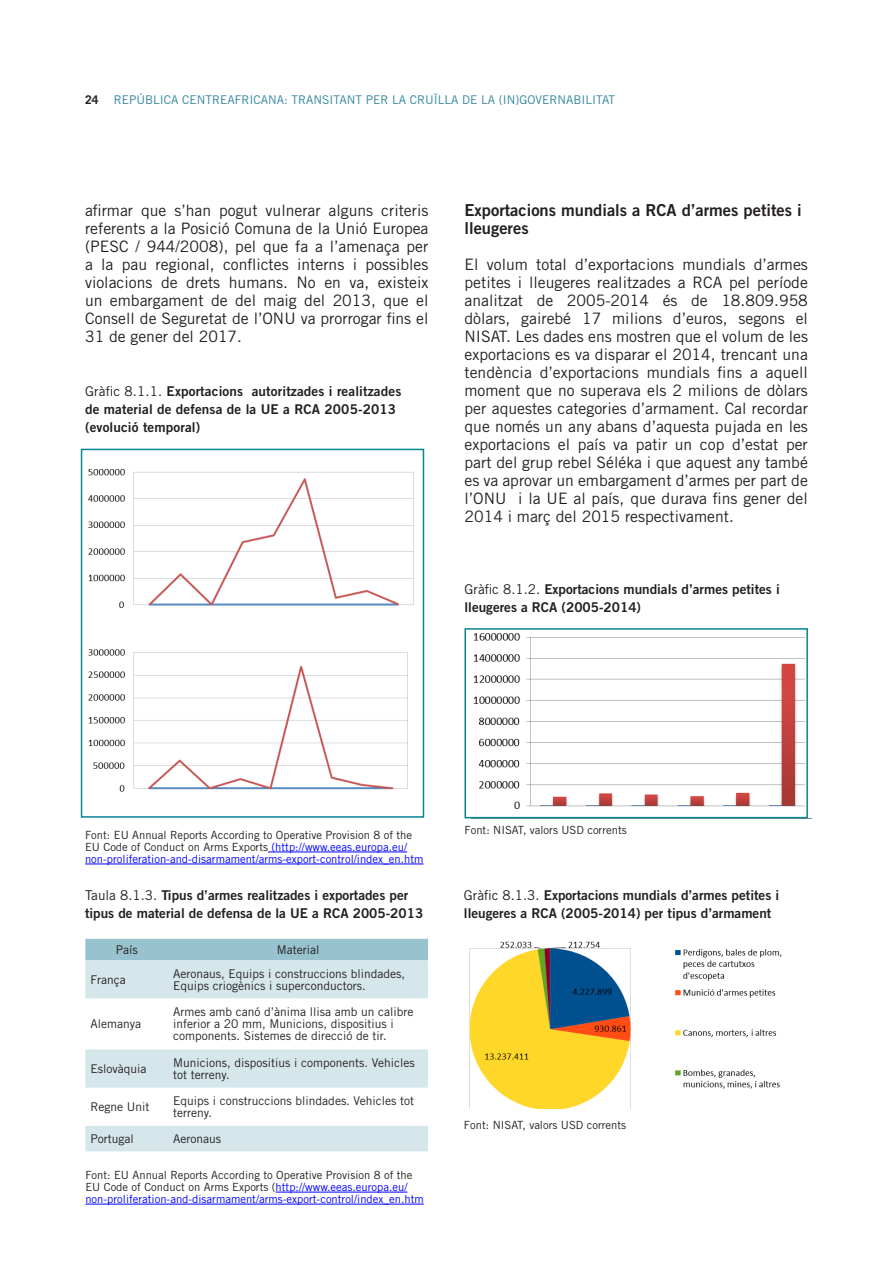
<style>
.page{position:relative;width:893px;height:1263px;background:#fff}
.page>*{position:absolute;margin:0;border:0;box-sizing:border-box;transform-origin:0 0}
.t1{font:16.5px/18px "Trade Gothic LT Std Bd 2";color:#231f20}
.t2{font:15.75px/18px "Trade Gothic LT Std";color:#231f20;text-align:justify}
.t3{font:13.5px/18px "Trade Gothic LT Std Bd 2";color:#231f20}
.t4{font:12px/12px "Trade Gothic LT Std";color:#231f20}
.t5{font:12px "Trade Gothic LT Std";color:#31849b}
.t6{font:700 12px "Trade Gothic LT Std";color:#231f20}
.t7{font:11.25px/12px "Trade Gothic LT Std";color:#00f}
.t8{font:11.25px "Trade Gothic LT Std";color:#231f20}
.s1{font-family:"Trade Gothic LT Std"}
.s2{color:#231f20}
</style>
<div class="page">
<hr style="left:268px;top:852px;width:139px;height:1px;background:#00f">
<hr style="left:85px;top:864px;width:338px;height:1px;background:#00f">
<img style="left:80px;top:628px;width:328px;height:182px">
<img style="left:80px;top:449px;width:345px;height:176px">
<div style="left:81px;top:449px;width:343px;height:369px;border:2px solid #068693"></div>
<div style="left:85px;top:939px;width:343px;height:21px;background:#98c2cd"></div>
<svg style="left:85px;top:960px;width:343px;height:191px;fill:#d6e7eb"></svg>
<hr style="left:276px;top:1192px;width:131px;height:1px;background:#00f">
<hr style="left:85px;top:1204px;width:339px;height:1px;background:#00f">
<img style="left:469px;top:941px;width:313px;height:168px">
<img style="left:474px;top:633px;width:337px;height:185px">
<div style="left:464px;top:628px;width:344px;height:190px;border:2px solid #068693"></div>
<p class="t6" style="left:85px;top:92px;width:15px">24</p>
<p class="t5" style="left:114px;top:92px;width:503px">REPÚBLICA CENTREAFRICANA: TRANSITANT PER LA CRUÏLLA DE LA (IN)GOVERNABILITAT</p>
<p class="t2" style="left:85px;top:201px;width:345px">afirmar que s’han pogut vulnerar alguns criteris referents a la Posició Comuna de la Unió Europea (PESC / 944/2008), pel que fa a l’amenaça per a la pau regional, conflictes interns i possibles violacions de drets humans. No en va, existeix un embargament de del maig del 2013, que el Consell de Seguretat de l’ONU va prorrogar fins el 31 de gener del 2017.</p>
<p class="t1" style="left:464px;top:201px;width:339px">Exportacions mundials a RCA d’armes petites i lleugeres</p>
<p class="t2" style="left:464px;top:255px;width:345px">El volum total d’exportacions mundials d’armes petites i lleugeres realitzades a RCA pel període analitzat de 2005-2014 és de 18.809.958 dòlars, gairebé 17 milions d’euros, segons el NISAT. Les dades ens mostren que el volum de les exportacions es va disparar el 2014, trencant una tendència d’exportacions mundials fins a aquell moment que no superava els 2 milions de dòlars per aquestes categories d’armament. Cal recordar que només un any abans d’aquesta pujada en les exportacions el país va patir un cop d’estat per part del grup rebel Séléka i que aquest any també es va aprovar un embargament d’armes per part de l’ONU i la UE al país, que durava fins gener del 2014 i març del 2015 respectivament.</p>
<p class="t3" style="left:85px;top:382px;width:318px"><span class="s1">Gràfic 8.1.1.</span> Exportacions autoritzades i realitzades de material de defensa de la UE a RCA 2005-2013 (evolució temporal)</p>
<p class="t3" style="left:464px;top:580px;width:317px"><span class="s1">Gràfic 8.1.2.</span> Exportacions mundials d’armes petites i lleugeres a RCA (2005-2014)</p>
<p class="t7" style="left:85px;top:829px;width:340px"><span class="s2">Font: EU Annual Reports According to Operative Provision 8 of the<br>EU Code of Conduct on Arms Exports</span> (http://www.eeas.europa.eu/ non-proliferation-and-disarmament/arms-export-control/index_en.htm</p>
<p class="t3" style="left:85px;top:886px;width:340px"><span class="s1">Taula 8.1.3.</span> Tipus d’armes realitzades i exportades per tipus de material de defensa de la UE a RCA 2005-2013</p>
<p class="t4" style="left:116px;top:943px;width:23px">País</p>
<p class="t4" style="left:277px;top:943px;width:44px">Material</p>
<p class="t4" style="left:91px;top:973px;width:37px">França</p>
<p class="t4" style="left:173px;top:967px;width:233px">Aeronaus, Equips i construccions blindades,<br>Equips criogènics i superconductors.</p>
<p class="t4" style="left:91px;top:1018px;width:52px">Alemanya</p>
<p class="t4" style="left:173px;top:1006px;width:242px">Armes amb canó d’ànima llisa amb un calibre inferior a 20 mm, Municions, dispositius i components. Sistemes de direcció de tir.</p>
<p class="t4" style="left:91px;top:1062px;width:58px">Eslovàquia</p>
<p class="t4" style="left:173px;top:1056px;width:243px">Municions, dispositius i components. Vehicles tot terreny.</p>
<p class="t4" style="left:91px;top:1101px;width:61px">Regne Unit</p>
<p class="t4" style="left:173px;top:1095px;width:242px">Equips i construccions blindades. Vehicles tot terreny.</p>
<p class="t4" style="left:91px;top:1132px;width:45px">Portugal</p>
<p class="t4" style="left:173px;top:1132px;width:50px">Aeronaus</p>
<p class="t7" style="left:85px;top:1169px;width:340px"><span class="s2">Font: EU Annual Reports According to Operative Provision 8 of the<br>EU Code of Conduct on Arms Exports (</span>http://www.eeas.europa.eu/ non-proliferation-and-disarmament/arms-export-control/index_en.htm</p>
<p class="t8" style="left:464px;top:823px;width:164px">Font: NISAT, valors USD corrents</p>
<p class="t3" style="left:464px;top:886px;width:317px"><span class="s1">Gràfic 8.1.3.</span> Exportacions mundials d’armes petites i lleugeres a RCA (2005-2014) per tipus d’armament</p>
<p class="t8" style="left:464px;top:1119px;width:164px">Font: NISAT, valors USD corrents</p>
</div>
